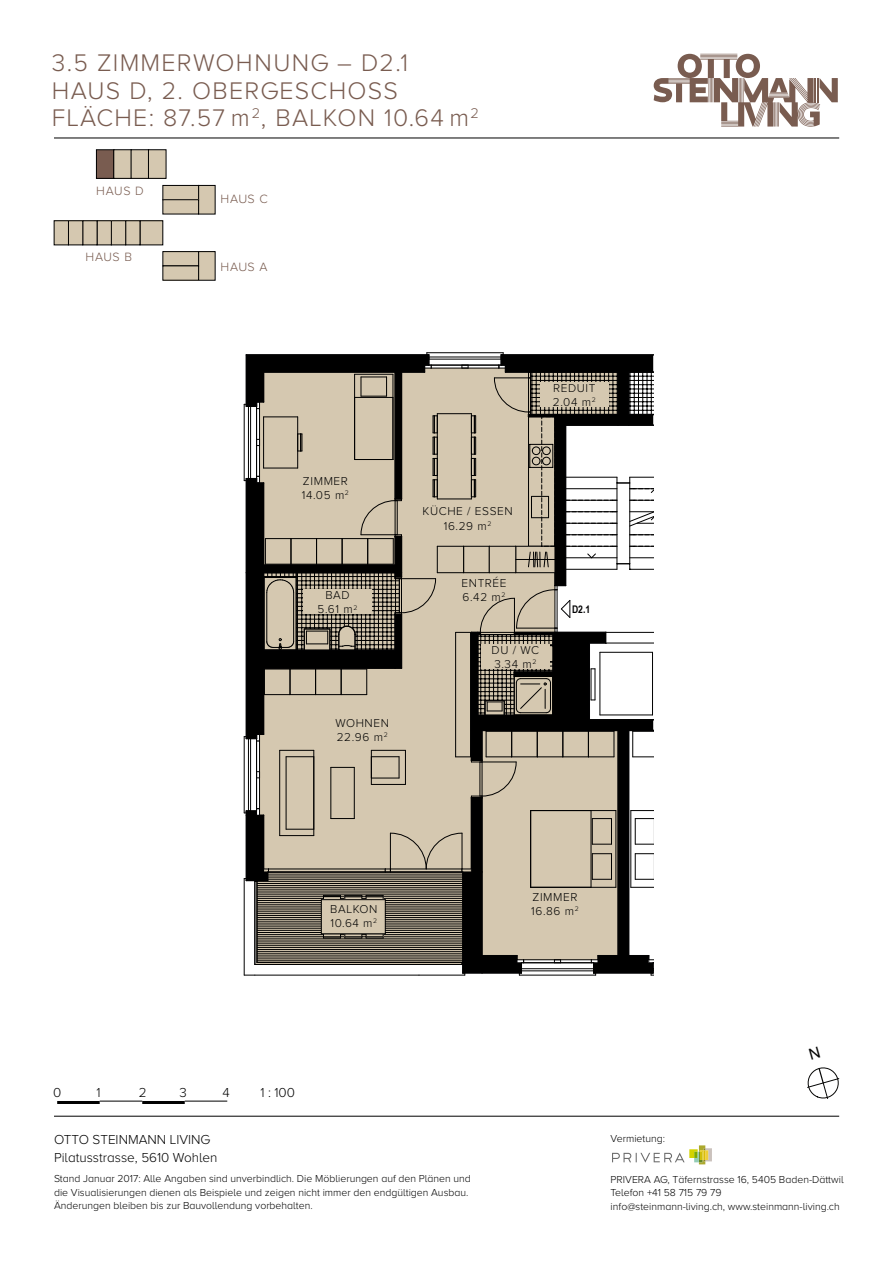
<style>
.page{position:relative;width:893px;height:1263px;background:#fff}
.page>*{position:absolute;margin:0;border:0;box-sizing:border-box;transform-origin:0 0}
.t1{font:300 24.9px/27.8px "Proxima Nova A";letter-spacing:.05em;color:#795c50}
.t2{font:300 13.5px/18px "Proxima Nova A";color:#000}
.t3{font:300 12.45px "Proxima Nova A";letter-spacing:.05em;color:#795c50}
.t4{font:300 11.85px/14.2px "Proxima Nova A";letter-spacing:.05em;color:#000}
.t5{font:300 10.5px/13.5px "Proxima Nova A";color:#000}
.t6{font:700 10.5px "Arial Narrow";color:#020203}
</style>
<div class="page">
<svg style="left:612px;top:1145px;width:100px;height:19px"></svg>
<hr style="left:54px;top:1116px;width:785px;height:1px;background:#000">
<svg style="left:807px;top:1067px;width:33px;height:32px"></svg>
<hr style="left:57px;top:1101px;width:43px;height:3px;background:#000">
<hr style="left:142px;top:1101px;width:43px;height:3px;background:#000">
<hr style="left:100px;top:1101px;width:42px;height:1px;background:#000">
<hr style="left:185px;top:1101px;width:42px;height:1px;background:#000">
<svg style="left:654px;top:54px;width:184px;height:73px"></svg>
<hr style="left:54px;top:138px;width:785px;height:1px;background:#000">
<div style="left:96px;top:150px;width:18px;height:28px;background:#795c50"></div>
<div style="left:96px;top:150px;width:18px;height:28px;border:1px solid #000"></div>
<div style="left:114px;top:150px;width:17px;height:28px;background:#d5c8b0"></div>
<div style="left:131px;top:150px;width:18px;height:28px;background:#d5c8b0"></div>
<div style="left:148px;top:150px;width:18px;height:28px;background:#d5c8b0"></div>
<div style="left:148px;top:150px;width:18px;height:28px;border:1px solid #000"></div>
<div style="left:199px;top:185px;width:16px;height:29px;background:#d5c8b0"></div>
<div style="left:163px;top:185px;width:36px;height:15px;background:#d5c8b0"></div>
<div style="left:163px;top:185px;width:36px;height:15px;border:1px solid #000"></div>
<div style="left:163px;top:200px;width:36px;height:14px;background:#d5c8b0"></div>
<div style="left:199px;top:252px;width:16px;height:28px;background:#d5c8b0"></div>
<div style="left:140px;top:221px;width:23px;height:24px;background:#d5c8b0"></div>
<div style="left:140px;top:221px;width:23px;height:24px;border:1px solid #000"></div>
<div style="left:126px;top:221px;width:14px;height:24px;background:#d5c8b0"></div>
<div style="left:111px;top:221px;width:15px;height:24px;background:#d5c8b0"></div>
<div style="left:111px;top:221px;width:15px;height:24px;border:1px solid #000"></div>
<div style="left:97px;top:221px;width:14px;height:24px;background:#d5c8b0"></div>
<div style="left:97px;top:221px;width:14px;height:24px;border:1px solid #000"></div>
<div style="left:83px;top:221px;width:14px;height:24px;background:#d5c8b0"></div>
<div style="left:68px;top:221px;width:15px;height:24px;background:#d5c8b0"></div>
<div style="left:68px;top:221px;width:15px;height:24px;border:1px solid #000"></div>
<div style="left:54px;top:221px;width:14px;height:24px;background:#d5c8b0"></div>
<div style="left:54px;top:221px;width:15px;height:24px;border:1px solid #000"></div>
<div style="left:163px;top:252px;width:36px;height:14px;background:#d5c8b0"></div>
<div style="left:163px;top:251px;width:36px;height:15px;border:1px solid #000"></div>
<div style="left:163px;top:266px;width:36px;height:14px;background:#d5c8b0"></div>
<hr style="left:427px;top:352px;width:76px;height:1px;background:#000">
<hr style="left:715px;top:372px;width:1px;height:42px;background:#000">
<hr style="left:711px;top:372px;width:1px;height:42px;background:#000">
<hr style="left:706px;top:372px;width:1px;height:42px;background:#000">
<hr style="left:702px;top:372px;width:1px;height:42px;background:#000">
<hr style="left:698px;top:372px;width:1px;height:42px;background:#000">
<hr style="left:694px;top:372px;width:1px;height:42px;background:#000">
<hr style="left:689px;top:372px;width:1px;height:42px;background:#000">
<hr style="left:685px;top:372px;width:1px;height:42px;background:#000">
<hr style="left:681px;top:372px;width:1px;height:42px;background:#000">
<hr style="left:677px;top:372px;width:1px;height:42px;background:#000">
<hr style="left:672px;top:372px;width:1px;height:42px;background:#000">
<svg style="left:244px;top:353px;width:410px;height:623px"></svg>
<div style="left:540px;top:382px;width:68px;height:25px;background:#d5c8b0"></div>
<div style="left:303px;top:589px;width:69px;height:25px;background:#d5c8b0"></div>
<div style="left:481px;top:644px;width:68px;height:25px;background:#d5c8b0"></div>
<div style="left:328px;top:903px;width:52px;height:24px;background:#d5c8b0"></div>
<div style="left:505px;top:891px;width:100px;height:24px;background:#d5c8b0"></div>
<div style="left:276px;top:475px;width:99px;height:24px;background:#d5c8b0"></div>
<h1 class="t1" style="left:52px;top:49px;width:429px">3.5 ZIMMERWOHNUNG – D2.1<br>HAUS D, 2. OBERGESCHOSS<br>FLÄCHE: 87.57 m<sup>2</sup>, BALKON 10.64 m<sup>2</sup></h1>
<p class="t3" style="left:96px;top:184px;width:49px">HAUS D</p>
<p class="t3" style="left:86px;top:250px;width:48px">HAUS B</p>
<p class="t3" style="left:221px;top:192px;width:49px">HAUS C</p>
<p class="t3" style="left:221px;top:260px;width:48px">HAUS A</p>
<p class="t4" style="left:302px;top:474px;width:49px">ZIMMER<br>14.05 m<sup>2</sup></p>
<p class="t4" style="left:318px;top:588px;width:41px;text-align:center">BAD<br>5.61 m<sup>2</sup></p>
<p class="t4" style="left:335px;top:716px;width:55px">WOHNEN<br>22.96 m<sup>2</sup></p>
<p class="t4" style="left:553px;top:381px;width:44px">REDUIT<br>2.04 m<sup>2</sup></p>
<p class="t4" style="left:422px;top:504px;width:92px;text-align:center">KÜCHE / ESSEN<br>16.29 m<sup>2</sup></p>
<p class="t4" style="left:461px;top:576px;width:47px">ENTRÉE<br>6.42 m<sup>2</sup></p>
<p class="t4" style="left:492px;top:643px;width:49px">DU / WC<br>3.34 m<sup>2</sup></p>
<p class="t6" style="left:572px;top:601px;width:20px">D2.1</p>
<p class="t4" style="left:330px;top:902px;width:49px">BALKON<br>10.64 m<sup>2</sup></p>
<p class="t4" style="left:531px;top:889px;width:49px">ZIMMER<br>16.86 m<sup>2</sup></p>
<p class="t2" style="left:53px;top:1083px;width:10px">0</p>
<p class="t2" style="left:260px;top:1083px;width:36px">1 : 100</p>
<p class="t2" style="left:54px;top:1131px;width:165px">OTTO STEINMANN LIVING<br>Pilatusstrasse, 5610 Wohlen</p>
<p class="t2" style="left:97px;top:1083px;width:6px">1</p>
<p class="t2" style="left:139px;top:1083px;width:9px">2</p>
<p class="t2" style="left:180px;top:1083px;width:9px">3</p>
<p class="t2" style="left:223px;top:1083px;width:9px">4</p>
<p class="t5" style="left:54px;top:1172px;width:418px">Stand Januar 2017: Alle Angaben sind unverbindlich. Die Möblierungen auf den Plänen und die Visualisierungen dienen als Beispiele und zeigen nicht immer den endgültigen Ausbau.<br>Änderungen bleiben bis zur Bauvollendung vorbehalten.</p>
<p class="t5" style="left:611px;top:1132px;width:56px">Vermietung:</p>
<p class="t5" style="left:611px;top:1172px;width:235px">PRIVERA AG, Täfernstrasse 16, 5405 Baden-Dättwil<br>Telefon +41 58 715 79 79<br>info@steinmann-living.ch, www.steinmann-living.ch</p>
</div>
